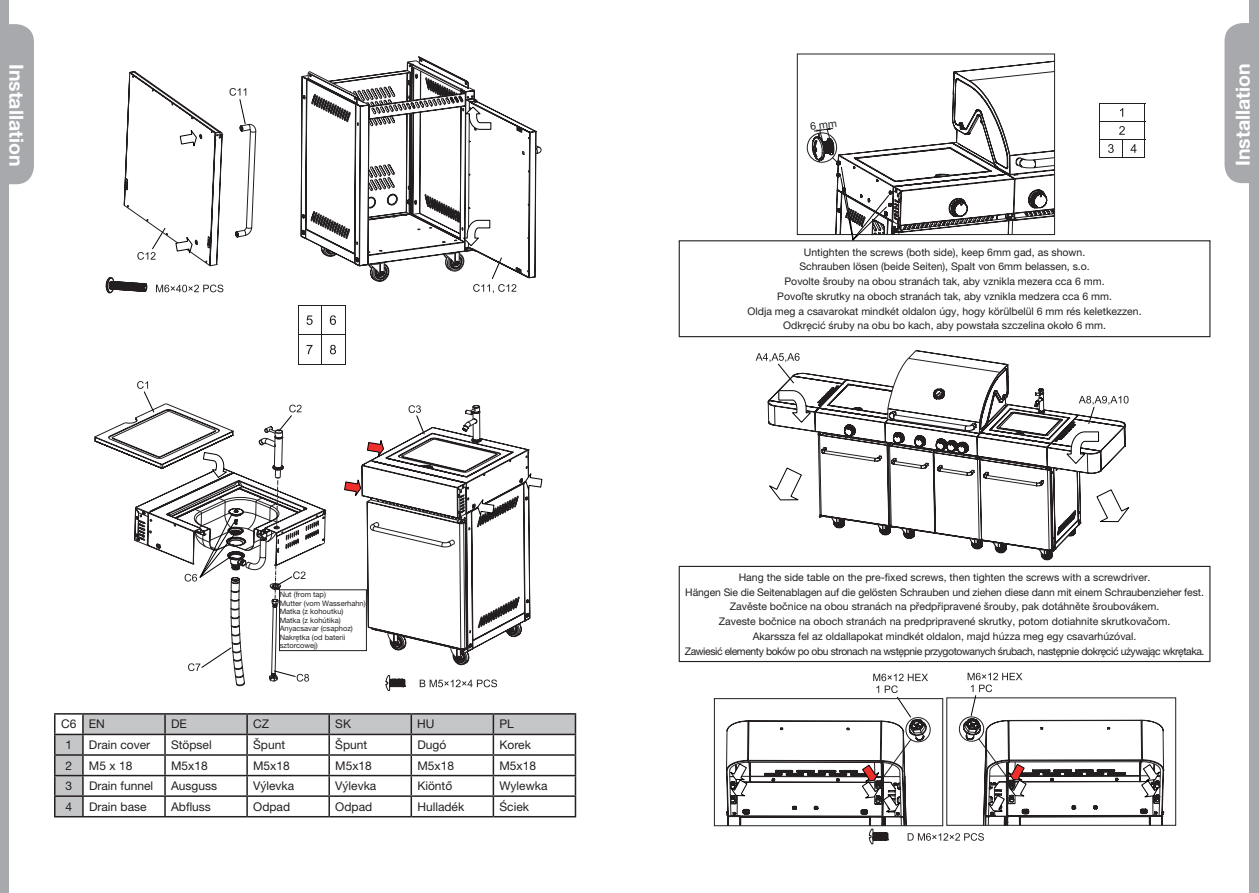
<style>
.page{position:relative;width:1259px;height:893px;background:#fff}
.page>*{position:absolute;margin:0;border:0;box-sizing:border-box;transform-origin:0 0}
.t1{font:700 19.5px "Helvetica Neue LT Pro";color:#fff}
.t2{font:12px "Helvetica Neue LT Pro";color:#231f20}
.t3{font:10.5px/14.7px "Helvetica Neue LT Pro";color:#231f20;text-align:center}
.t4{font:7.5px/8.6px "Helvetica Neue LT Pro";color:#231f20}
</style>
<div class="page">
<svg style="left:755px;top:353px;width:374px;height:207px"></svg>
<svg style="left:714px;top:673px;width:461px;height:171px"></svg>
<div style="left:678px;top:240px;width:532px;height:97px;border:1px solid #231f20"></div>
<div style="left:678px;top:566px;width:532px;height:96px;border:1px solid #231f20"></div>
<svg style="left:1099px;top:103px;width:46px;height:55px"></svg>
<svg style="left:797px;top:54px;width:257px;height:181px"></svg>
<svg style="left:84px;top:715px;width:489px;height:101px"></svg>
<hr style="left:83px;top:734px;width:82px;height:1px;background:#231f20">
<hr style="left:165px;top:734px;width:82px;height:1px;background:#231f20">
<hr style="left:247px;top:734px;width:82px;height:1px;background:#231f20">
<hr style="left:329px;top:734px;width:82px;height:1px;background:#231f20">
<hr style="left:411px;top:734px;width:82px;height:1px;background:#231f20">
<hr style="left:493px;top:734px;width:83px;height:1px;background:#231f20">
<hr style="left:83px;top:754px;width:82px;height:2px;background:#231f20">
<hr style="left:165px;top:754px;width:82px;height:2px;background:#231f20">
<hr style="left:247px;top:754px;width:82px;height:2px;background:#231f20">
<hr style="left:329px;top:754px;width:82px;height:2px;background:#231f20">
<hr style="left:411px;top:754px;width:82px;height:2px;background:#231f20">
<hr style="left:493px;top:754px;width:83px;height:2px;background:#231f20">
<hr style="left:83px;top:775px;width:82px;height:1px;background:#231f20">
<hr style="left:165px;top:775px;width:82px;height:1px;background:#231f20">
<hr style="left:247px;top:775px;width:82px;height:1px;background:#231f20">
<hr style="left:329px;top:775px;width:82px;height:1px;background:#231f20">
<hr style="left:411px;top:775px;width:82px;height:1px;background:#231f20">
<hr style="left:493px;top:775px;width:83px;height:1px;background:#231f20">
<hr style="left:83px;top:795px;width:82px;height:2px;background:#231f20">
<hr style="left:165px;top:795px;width:82px;height:2px;background:#231f20">
<hr style="left:247px;top:795px;width:82px;height:2px;background:#231f20">
<hr style="left:329px;top:795px;width:82px;height:2px;background:#231f20">
<hr style="left:411px;top:795px;width:82px;height:2px;background:#231f20">
<hr style="left:493px;top:795px;width:83px;height:2px;background:#231f20">
<hr style="left:83px;top:816px;width:82px;height:1px;background:#231f20">
<hr style="left:165px;top:816px;width:82px;height:1px;background:#231f20">
<hr style="left:247px;top:816px;width:82px;height:1px;background:#231f20">
<hr style="left:329px;top:816px;width:82px;height:1px;background:#231f20">
<hr style="left:411px;top:816px;width:82px;height:1px;background:#231f20">
<hr style="left:493px;top:816px;width:83px;height:1px;background:#231f20">
<hr style="left:83px;top:713px;width:82px;height:2px;background:#231f20">
<hr style="left:165px;top:713px;width:82px;height:2px;background:#231f20">
<hr style="left:247px;top:713px;width:82px;height:2px;background:#231f20">
<hr style="left:329px;top:713px;width:82px;height:2px;background:#231f20">
<hr style="left:411px;top:713px;width:82px;height:2px;background:#231f20">
<hr style="left:493px;top:713px;width:83px;height:2px;background:#231f20">
<hr style="left:54px;top:713px;width:29px;height:2px;background:#231f20">
<svg style="left:164px;top:715px;width:2px;height:101px"></svg>
<svg style="left:246px;top:715px;width:2px;height:101px"></svg>
<svg style="left:328px;top:715px;width:2px;height:101px"></svg>
<svg style="left:410px;top:715px;width:2px;height:101px"></svg>
<svg style="left:492px;top:715px;width:2px;height:101px"></svg>
<svg style="left:298px;top:305px;width:48px;height:60px"></svg>
<svg style="left:124px;top:72px;width:132px;height:194px"></svg>
<svg style="left:106px;top:277px;width:41px;height:16px"></svg>
<svg style="left:156px;top:285px;width:67px;height:7px"></svg>
<svg style="left:420px;top:679px;width:77px;height:8px"></svg>
<svg style="left:386px;top:675px;width:19px;height:16px"></svg>
<svg style="left:301px;top:57px;width:240px;height:236px"></svg>
<svg style="left:344px;top:405px;width:198px;height:261px"></svg>
<svg style="left:95px;top:381px;width:230px;height:305px"></svg>
<svg style="left:54px;top:715px;width:30px;height:102px"></svg>
<svg style="left:573px;top:715px;width:4px;height:101px"></svg>
<div style="left:279px;top:590px;width:87px;height:61px;border:1px solid #231f20"></div>
<svg style="left:1224px;top:23px;width:25px;height:160px;background:#acadb1"></svg>
<div style="left:1249px;top:0;width:10px;height:893px;background:#a8a9ad"></div>
<div style="left:9px;top:24px;width:25px;height:160px;background:#a8a9ad"></div>
<div style="left:0;top:0;width:9px;height:893px;background:#a8a9ad"></div>
<svg style="left:802px;top:61px;width:252px;height:180px"></svg>
<h1 class="t1" style="left:28px;top:64px;width:104px;rotate:90deg">Installation</h1>
<p class="t4" style="left:280px;top:590px;width:87px">Nut (from tap)<br>Mutter (vom Wasserhahn)<br>Matka (z kohoutku)<br>Matka (z kohútika)<br>Anyacsavar (csaphoz)<br>Nakrętka (od baterii sztorcowej)</p>
<p class="t2" style="left:61px;top:717px;width:45px">C6 EN</p>
<p class="t2" style="left:171px;top:717px;width:17px">DE</p>
<p class="t2" style="left:253px;top:717px;width:17px">CZ</p>
<p class="t2" style="left:335px;top:717px;width:17px">SK</p>
<p class="t2" style="left:417px;top:717px;width:19px">HU</p>
<p class="t2" style="left:499px;top:717px;width:16px">PL</p>
<p class="t2" style="left:66px;top:738px;width:8px">1</p>
<p class="t2" style="left:89px;top:738px;width:63px">Drain cover</p>
<p class="t2" style="left:171px;top:738px;width:42px">Stöpsel</p>
<p class="t2" style="left:253px;top:738px;width:34px">Špunt</p>
<p class="t2" style="left:335px;top:738px;width:34px">Špunt</p>
<p class="t2" style="left:417px;top:738px;width:30px">Dugó</p>
<p class="t2" style="left:499px;top:738px;width:33px">Korek</p>
<p class="t2" style="left:66px;top:758px;width:8px">2</p>
<p class="t2" style="left:89px;top:758px;width:45px">M5 x 18</p>
<p class="t2" style="left:171px;top:758px;width:38px">M5x18</p>
<p class="t2" style="left:253px;top:758px;width:38px">M5x18</p>
<p class="t2" style="left:335px;top:758px;width:38px">M5x18</p>
<p class="t2" style="left:417px;top:758px;width:38px">M5x18</p>
<p class="t2" style="left:499px;top:758px;width:38px">M5x18</p>
<p class="t2" style="left:66px;top:779px;width:8px">3</p>
<p class="t2" style="left:89px;top:779px;width:66px">Drain funnel</p>
<p class="t2" style="left:171px;top:779px;width:48px">Ausguss</p>
<p class="t2" style="left:253px;top:779px;width:43px">Výlevka</p>
<p class="t2" style="left:335px;top:779px;width:43px">Výlevka</p>
<p class="t2" style="left:417px;top:779px;width:36px">Kiöntő</p>
<p class="t2" style="left:499px;top:779px;width:49px">Wylewka</p>
<p class="t2" style="left:66px;top:799px;width:8px">4</p>
<p class="t2" style="left:89px;top:799px;width:59px">Drain base</p>
<p class="t2" style="left:171px;top:799px;width:41px">Abfluss</p>
<p class="t2" style="left:253px;top:799px;width:38px">Odpad</p>
<p class="t2" style="left:335px;top:799px;width:38px">Odpad</p>
<p class="t2" style="left:417px;top:799px;width:48px">Hulladék</p>
<p class="t2" style="left:499px;top:799px;width:31px">Ściek</p>
<p class="t3" style="left:747px;top:244px;width:396px">Untighten the screws (both side), keep 6mm gad, as shown.<br>Schrauben lösen (beide Seiten), Spalt von 6mm belassen, s.o.<br>Povolte šrouby na obou stranách tak, aby vznikla mezera cca 6 mm.<br>Povoľte skrutky na oboch stranách tak, aby vznikla medzera cca 6 mm.<br>Oldja meg a csavarokat mindkét oldalon úgy, hogy körülbelül 6 mm rés keletkezzen.<br>Odkręcić śruby na obu bo kach, aby powstała szczelina około 6 mm.</p>
<h1 class="t1" style="left:1231px;top:166px;width:104px;rotate:-90deg">Installation</h1>
<p class="t3" style="left:685px;top:570px;width:521px">Hang the side table on the pre-fixed screws, then tighten the screws with a screwdriver.<br>Hängen Sie die Seitenablagen auf die gelösten Schrauben und ziehen diese dann mit einem Schraubenzieher fest.<br>Zavěste bočnice na obou stranách na předpřipravené šrouby, pak dotáhněte šroubovákem.<br>Zaveste bočnice na oboch stranách na predpripravené skrutky, potom dotiahnite skrutkovačom.<br>Akarssza fel az oldallapokat mindkét oldalon, majd húzza meg egy csavarhúzóval.<br>Zawiesić elementy boków po obu stronach na wstępnie przygotowanych śrubach, następnie dokręcić używając wkrętaka.</p>
</div>
